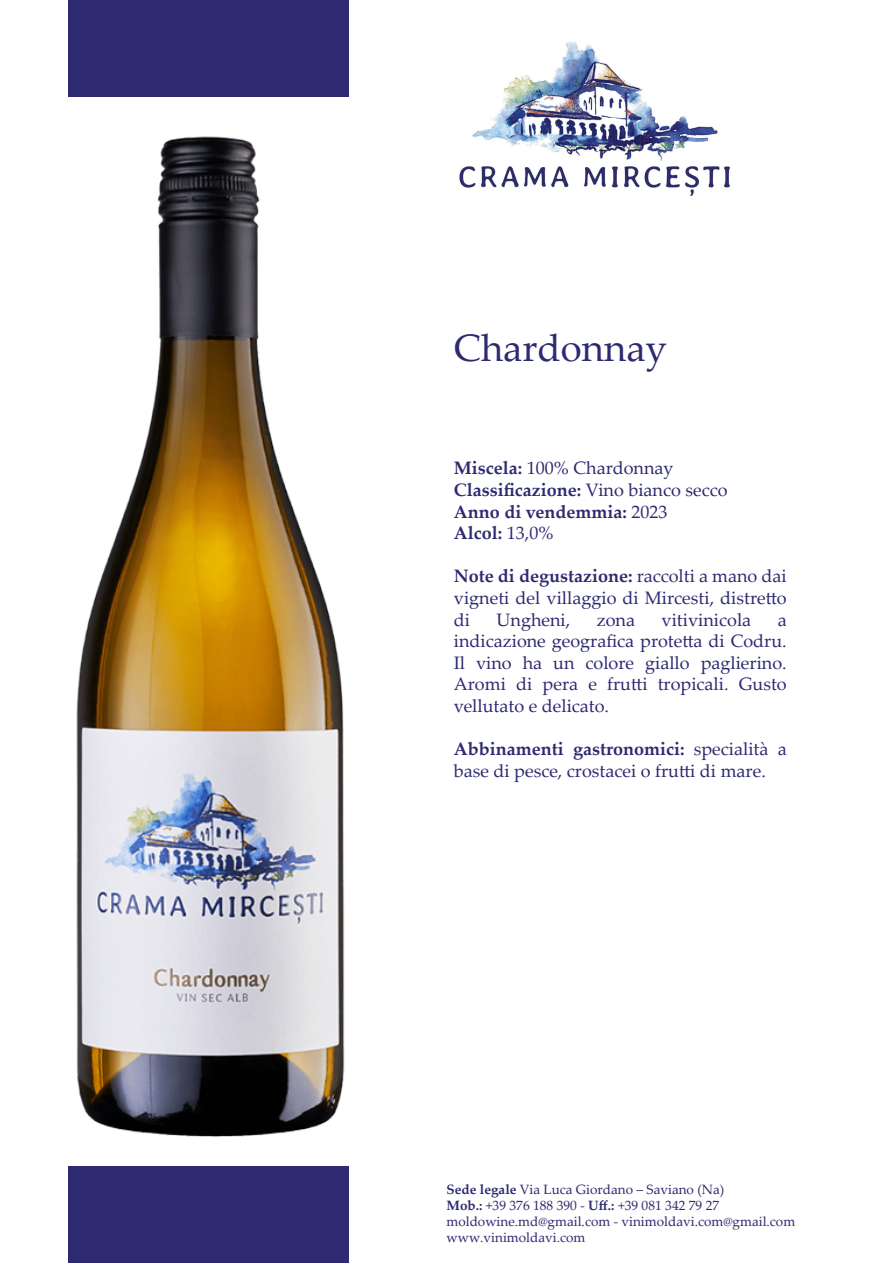
<style>
.page{position:relative;width:893px;height:1263px;background:#fff}
.page>*{position:absolute;margin:0;border:0;box-sizing:border-box;transform-origin:0 0}
.t1{font:38.25px "Palatino Linotype";color:#2d2a71}
.t2{font:18px/21.6px "Palatino Linotype";color:#2d2a71;text-align:justify}
.t3{font:700 18px/21.6px "Palatino Linotype";color:#2d2a71}
.t4{font:13.5px/16.2px "Palatino Linotype";color:#2d2a71}
.s1{font-weight:400}
.s2{font-weight:700}
</style>
<div class="page">
<div style="left:68px;top:0;width:280px;height:96px;background:#2d2a71"></div>
<div style="left:68px;top:1167px;width:280px;height:96px;background:#2d2a71"></div>
<img style="left:459px;top:41px;width:272px;height:155px">
<img style="left:76px;top:136px;width:269px;height:1001px">
<h1 class="t1" style="left:454px;top:320px;width:215px">Chardonnay</h1>
<p class="t3" style="left:454px;top:457px;width:275px">Miscela: <span class="s1">100% Chardonnay<br></span>Classificazione: <span class="s1">Vino bianco secco<br></span>Anno di vendemmia: <span class="s1">2023<br></span>Alcol: <span class="s1">13,0%</span></p>
<p class="t2" style="left:454px;top:565px;width:334px"><span class="s2">Note di degustazione:</span> raccolti a mano dai vigneti del villaggio di Mircesti, distretto di</p>
<p class="t2" style="left:496px;top:608px;width:75px">Ungheni,</p>
<p class="t2" style="left:597px;top:608px;width:40px">zona</p>
<p class="t2" style="left:662px;top:608px;width:91px">vitivinicola</p>
<p class="t2" style="left:454px;top:608px;width:334px;text-indent:324px">a indicazione geografica protetta di Codru.<br>Il vino ha un colore giallo paglierino.<br>Aromi di pera e frutti tropicali. Gusto vellutato e delicato.</p>
<p class="t2" style="left:454px;top:738px;width:334px"><span class="s2">Abbinamenti gastronomici:</span> specialità a base di pesce, crostacei o frutti di mare.</p>
<p class="t4" style="left:446px;top:1180px;width:350px"><span class="s2">Sede legale</span> Via Luca Giordano – Saviano (Na)<br><span class="s2">Mob.:</span> +39 376 188 390 - <span class="s2">Uff.:</span> +39 081 342 79 27 moldowine.md@gmail.com - vinimoldavi.com@gmail.com www.vinimoldavi.com</p>
</div>
